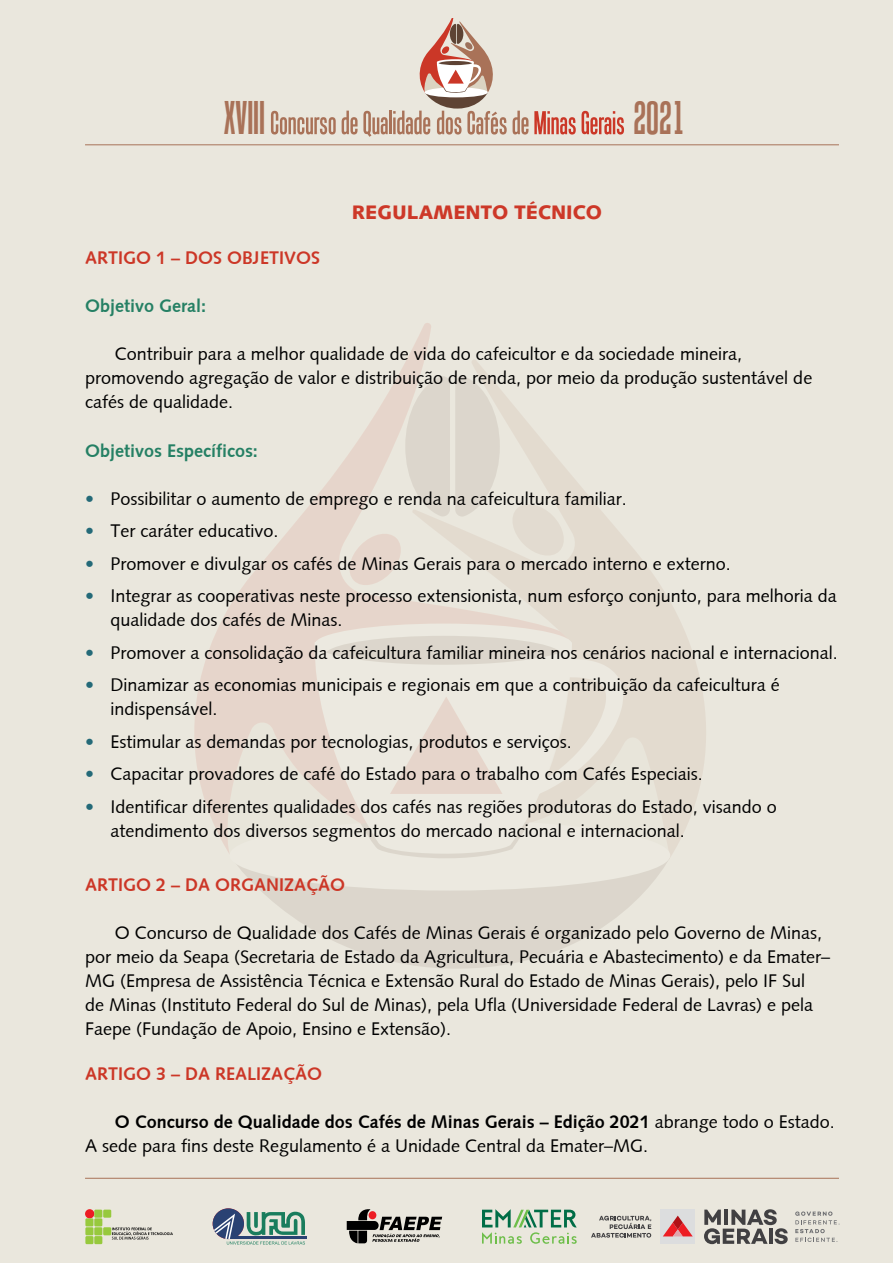
<style>
.page{position:relative;width:893px;height:1263px;background:#eae7dd}
.page>*{position:absolute;margin:0;border:0;box-sizing:border-box;transform-origin:0 0}
.t1{font:45.9px "Tandelle";color:#a97258}
.t2{font:900 19.5px "Syntax LT Std";color:#cd3828}
.t3{font:18px/24px "Syntax Roman";color:#000}
.t4{font:700 18px "Syntax";color:#000}
.t5{font:700 18px "Syntax";color:#cc3727}
.t6{font:700 18px "Syntax";color:#258064}
.s1{font-family:"Syntax";font-weight:700;color:#246a78}
.s2{font-family:"Syntax Roman";font-weight:400}
</style>
<div class="page">
<svg style="left:513px;top:111px;width:15px;height:24px"></svg>
<svg style="left:534px;top:111px;width:42px;height:24px"></svg>
<svg style="left:582px;top:111px;width:42px;height:24px"></svg>
<svg style="left:271px;top:111px;width:65px;height:23px"></svg>
<svg style="left:342px;top:19px;width:165px;height:118px"></svg>
<svg style="left:194px;top:323px;width:237px;height:519px"></svg>
<svg style="left:346px;top:530px;width:58px;height:59px"></svg>
<svg style="left:411px;top:358px;width:295px;height:499px"></svg>
<svg style="left:405px;top:375px;width:95px;height:143px"></svg>
<svg style="left:260px;top:890px;width:386px;height:79px;fill:#dcd6cc"></svg>
<svg style="left:223px;top:624px;width:447px;height:266px"></svg>
<hr style="left:85px;top:145px;width:754px;height:1px;background:#a87358">
<hr style="left:85px;top:1178px;width:754px;height:1px;background:#a87358">
<svg style="left:85px;top:1209px;width:88px;height:35px"></svg>
<svg style="left:347px;top:1209px;width:95px;height:34px"></svg>
<svg style="left:213px;top:1208px;width:94px;height:36px"></svg>
<div style="left:661px;top:1209px;width:34px;height:35px;background:#dcddde"></div>
<svg style="left:663px;top:1215px;width:30px;height:21px"></svg>
<svg style="left:704px;top:1209px;width:84px;height:35px"></svg>
<svg style="left:795px;top:1211px;width:45px;height:31px"></svg>
<svg style="left:591px;top:1216px;width:60px;height:21px"></svg>
<svg style="left:482px;top:1209px;width:95px;height:35px"></svg>
<h1 class="t1" style="left:224px;top:92px;width:43px">XVIII</h1>
<h1 class="t1" style="left:633px;top:92px;width:53px">2021</h1>
<p class="t2" style="left:352px;top:201px;width:252px">REGULAMENTO TÉCNICO</p>
<p class="t5" style="left:85px;top:248px;width:236px">ARTIGO 1 – DOS OBJETIVOS</p>
<p class="t6" style="left:85px;top:296px;width:122px">Objetivo Geral:</p>
<p class="t3" style="left:85px;top:342px;width:729px;text-indent:30px">Contribuir para a melhor qualidade de vida do cafeicultor e da sociedade mineira, promovendo agregação de valor e distribuição de renda, por meio da produção sustentável de cafés de qualidade.</p>
<p class="t6" style="left:85px;top:440px;width:174px">Objetivos Específicos:</p>
<p class="t3" style="left:85px;top:486px;width:543px"><span class="s1">•</span> Possibilitar o aumento de emprego e renda na cafeicultura familiar.</p>
<p class="t3" style="left:85px;top:519px;width:195px"><span class="s1">•</span> Ter caráter educativo.</p>
<p class="t3" style="left:85px;top:551px;width:647px"><span class="s1">•</span> Promover e divulgar os cafés de Minas Gerais para o mercado interno e externo.</p>
<p class="t3" style="left:111px;top:584px;width:728px;text-indent:-26px"><span class="s1">•</span> Integrar as cooperativas neste processo extensionista, num esforço conjunto, para melhoria da qualidade dos cafés de Minas.</p>
<p class="t3" style="left:85px;top:640px;width:754px"><span class="s1">•</span> Promover a consolidação da cafeicultura familiar mineira nos cenários nacional e internacional.</p>
<p class="t3" style="left:111px;top:673px;width:671px;text-indent:-26px"><span class="s1">•</span> Dinamizar as economias municipais e regionais em que a contribuição da cafeicultura é indispensável.</p>
<p class="t3" style="left:85px;top:729px;width:488px"><span class="s1">•</span> Estimular as demandas por tecnologias, produtos e serviços.</p>
<p class="t3" style="left:85px;top:762px;width:619px"><span class="s1">•</span> Capacitar provadores de café do Estado para o trabalho com Cafés Especiais.</p>
<p class="t3" style="left:111px;top:794px;width:668px;text-indent:-26px"><span class="s1">•</span> Identificar diferentes qualidades dos cafés nas regiões produtoras do Estado, visando o atendimento dos diversos segmentos do mercado nacional e internacional.</p>
<p class="t5" style="left:85px;top:874px;width:261px">ARTIGO 2 – DA ORGANIZAÇÃO</p>
<p class="t3" style="left:85px;top:920px;width:747px;text-indent:30px">O Concurso de Qualidade dos Cafés de Minas Gerais é organizado pelo Governo de Minas, por meio da Seapa (Secretaria de Estado da Agricultura, Pecuária e Abastecimento) e da Emater– MG (Empresa de Assistência Técnica e Extensão Rural do Estado de Minas Gerais), pelo IF Sul<br>de Minas (Instituto Federal do Sul de Minas), pela Ufla (Universidade Federal de Lavras) e pela Faepe (Fundação de Apoio, Ensino e Extensão).</p>
<p class="t5" style="left:85px;top:1064px;width:239px">ARTIGO 3 – DA REALIZAÇÃO</p>
<p class="t4" style="left:115px;top:1112px;width:722px">O Concurso de Qualidade dos Cafés de Minas Gerais – Edição 2021 <span class="s2">abrange todo o Estado.</span></p>
<p class="t3" style="left:85px;top:1134px;width:565px">A sede para fins deste Regulamento é a Unidade Central da Emater–MG.</p>
</div>
